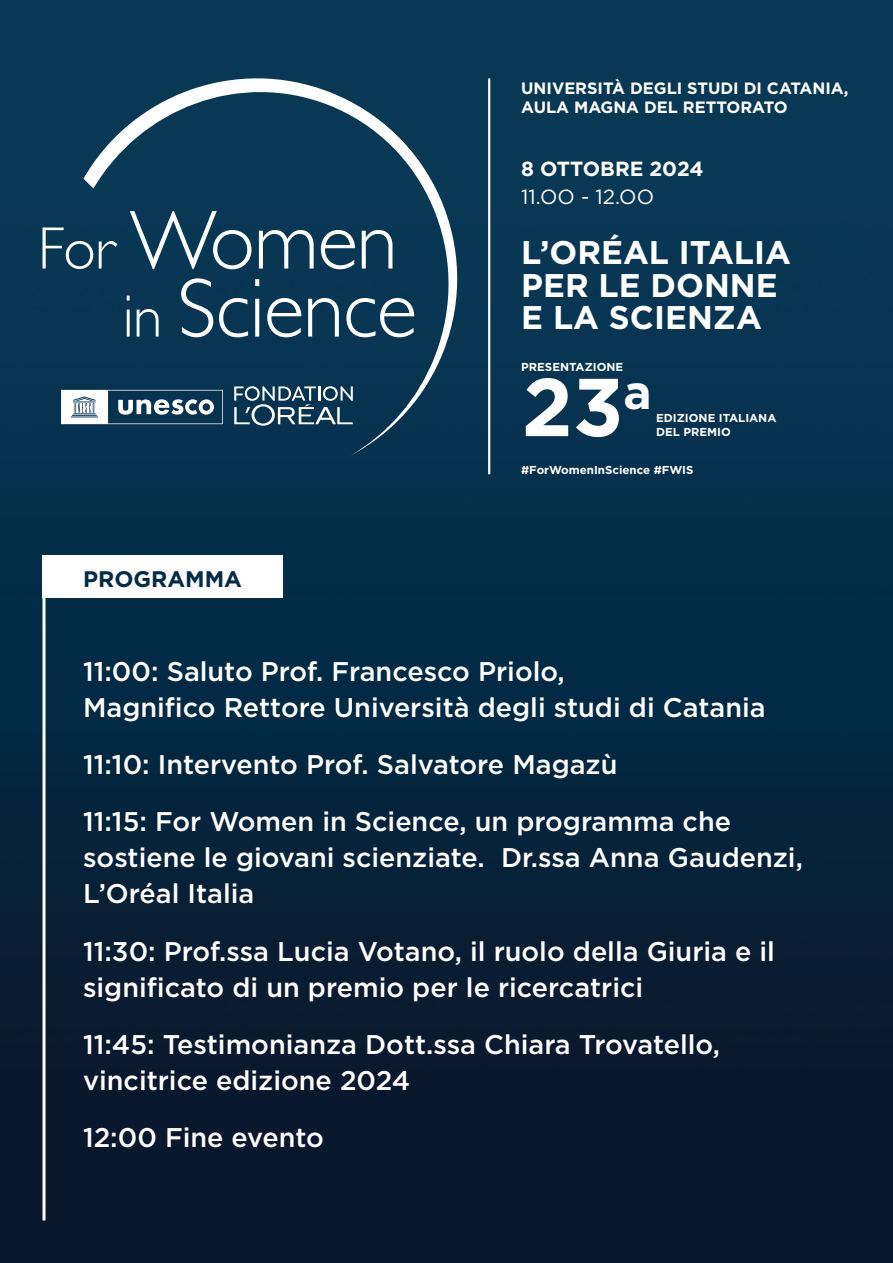
<style>
.page{position:relative;width:893px;height:1263px;background:#fff}
.page>*{position:absolute;margin:0;border:0;box-sizing:border-box;transform-origin:0 0}
.t1{font:700 81.9px "Gotham";color:#fff}
.t2{font:700 32.7px "Gotham";color:#fff}
.t3{font:500 27px/36px "Gotham";color:#fff}
.t4{font:700 22.5px "Gotham";color:#042b47}
.t5{font:700 20.4px "Gotham";color:#fff}
.t6{font:20.4px "Gotham";color:#fff}
.t7{font:700 16.35px/19.6px "Gotham";color:#fff}
.t8{font:700 11.55px "Gotham";color:#fff}
</style>
<div class="page">
<img style="left:0;top:0;width:893px;height:1263px">
<svg style="left:61px;top:390px;width:22px;height:34px"></svg>
<svg style="left:83px;top:56px;width:400px;height:399px;fill:#093855"></svg>
<svg style="left:127px;top:296px;width:3px;height:4px"></svg>
<hr style="left:127px;top:310px;width:3px;height:27px;background:#fff">
<svg style="left:137px;top:309px;width:22px;height:28px"></svg>
<svg style="left:181px;top:278px;width:32px;height:59px"></svg>
<svg style="left:219px;top:298px;width:29px;height:39px"></svg>
<svg style="left:255px;top:279px;width:4px;height:7px"></svg>
<svg style="left:255px;top:299px;width:4px;height:38px"></svg>
<svg style="left:267px;top:298px;width:34px;height:39px"></svg>
<svg style="left:308px;top:298px;width:31px;height:39px"></svg>
<svg style="left:346px;top:298px;width:68px;height:39px"></svg>
<svg style="left:43px;top:228px;width:50px;height:41px"></svg>
<svg style="left:99px;top:241px;width:18px;height:27px"></svg>
<svg style="left:130px;top:211px;width:121px;height:58px"></svg>
<svg style="left:259px;top:230px;width:55px;height:38px"></svg>
<svg style="left:321px;top:230px;width:34px;height:39px"></svg>
<svg style="left:362px;top:230px;width:30px;height:38px"></svg>
<hr style="left:488px;top:78px;width:2px;height:396px;background:#fff">
<hr style="left:43px;top:555px;width:3px;height:665px;background:#fff">
<div style="left:43px;top:555px;width:240px;height:43px;background:#fff"></div>
<p class="t7" style="left:521px;top:78px;width:329px">UNIVERSITÀ DEGLI STUDI DI CATANIA,<br>AULA MAGNA DEL RETTORATO</p>
<p class="t5" style="left:521px;top:155px;width:184px">8 OTTOBRE 2024</p>
<p class="t6" style="left:521px;top:184px;width:134px">11.OO - 12.OO</p>
<p class="t2" style="left:521px;top:231px;width:271px">L’ORÉAL ITALIA</p>
<p class="t2" style="left:521px;top:263px;width:258px">PER LE DONNE</p>
<p class="t2" style="left:521px;top:296px;width:242px">E LA SCIENZA</p>
<p class="t8" style="left:521px;top:359px;width:104px">PRESENTAZIONE</p>
<p class="t4" style="left:83px;top:564px;width:160px">PROGRAMMA</p>
<p class="t1" style="left:522px;top:353px;width:132px">23<sup>a</sup></p>
<p class="t8" style="left:656px;top:410px;width:122px">EDIZIONE ITALIANA</p>
<p class="t8" style="left:656px;top:424px;width:76px">DEL PREMIO</p>
<p class="t8" style="left:521px;top:462px;width:174px">#ForWomenInScience #FWIS</p>
<p class="t3" style="left:83px;top:653px;width:483px">11:00: Saluto Prof. Francesco Priolo,</p>
<p class="t3" style="left:83px;top:689px;width:684px">Magnifico Rettore Università degli studi di Catania</p>
<p class="t3" style="left:83px;top:746px;width:536px">11:10: Intervento Prof. Salvatore Magazù</p>
<p class="t3" style="left:83px;top:803px;width:721px">11:15: For Women in Science, un programma che sostiene le giovani scienziate. Dr.ssa Anna Gaudenzi,<br>L’Oréal Italia</p>
<p class="t3" style="left:83px;top:933px;width:693px">11:30: Prof.ssa Lucia Votano, il ruolo della Giuria e il significato di un premio per le ricercatrici</p>
<p class="t3" style="left:83px;top:1026px;width:638px">11:45: Testimonianza Dott.ssa Chiara Trovatello, vincitrice edizione 2024</p>
<p class="t3" style="left:83px;top:1119px;width:242px">12:00 Fine evento</p>
</div>
